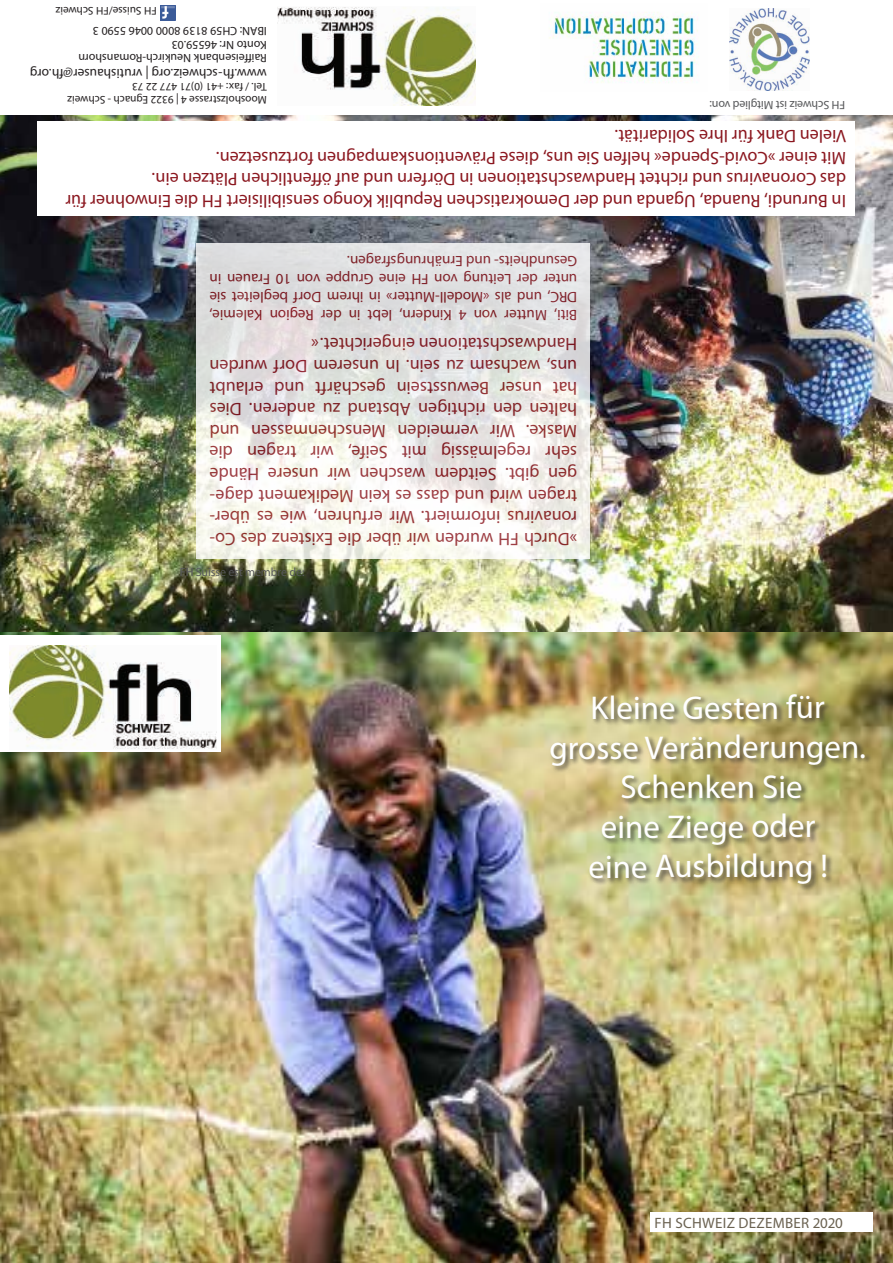
<style>
.page{position:relative;width:893px;height:1263px;background:#fff}
.page>*{position:absolute;margin:0;border:0;box-sizing:border-box;transform-origin:0 0}
.t1{font:33px/39.6px "Myriad Pro";letter-spacing:-.005em;color:#fff;text-align:center}
.t2{font:18px/21.6px "Myriad Pro";color:#8b171f}
.t3{font:15px/18px "Myriad Pro";color:#8b171f;text-align:justify}
.Number_Bold{font:15px "Myriad Pro";letter-spacing:.02em;color:#6b6251}
.Paragraph_Style_2{font:13.5px "Myriad Pro";color:#231f20}
.Paragraph_Style_2-2{font:12px "Myriad Pro";color:#231f20}
.Number{font:12px "Myriad Pro";letter-spacing:-.01em;color:#57585a}
.Paragraph_Style_2-3{font:11.25px "Myriad Pro";color:#231f20}
</style>
<div class="page">
<img style="left:0;top:631px;width:893px;height:632px">
<div style="left:0;top:634px;width:220px;height:117px;background:#fff"></div>
<img style="left:0;top:115px;width:893px;height:516px">
<div style="left:650px;top:1212px;width:222px;height:20px;background:#fff"></div>
<svg style="left:197px;top:243px;width:393px;height:315px"></svg>
<div style="left:37px;top:122px;width:818px;height:94px;background:#fff"></div>
<img style="left:549px;top:12px;width:150px;height:71px">
<img style="left:730px;top:8px;width:80px;height:82px">
<div style="left:549px;top:693px;width:324px;height:198px;background:#231f20;opacity:.75"></div>
<img style="left:9px;top:646px;width:207px;height:103px">
<img style="left:277px;top:7px;width:198px;height:99px">
<img style="left:161px;top:6px;width:15px;height:15px">
<p class="Paragraph_Style_2-3" style="left:157px;top:18px;width:103px;rotate:-180deg">FH Suisse/FH Schweiz</p>
<p class="Paragraph_Style_2-2" style="left:267px;top:39px;width:176px;rotate:-180deg">IBAN: CH59 8139 8000 0046 5590 3</p>
<p class="Paragraph_Style_2-2" style="left:267px;top:52px;width:97px;rotate:-180deg">Konto Nr: 46559.03</p>
<p class="Paragraph_Style_2-2" style="left:267px;top:66px;width:190px;rotate:-180deg">Raiffeisenbank Neukirch-Romanshorn</p>
<p class="Paragraph_Style_2" style="left:267px;top:82px;width:239px;rotate:-180deg">www.fh-schweiz.org | vrutishauser@fh.org</p>
<p class="Paragraph_Style_2-3" style="left:267px;top:94px;width:136px;rotate:-180deg">Tel. / fax: +41 (0)71 477 22 73</p>
<p class="Paragraph_Style_2-3" style="left:267px;top:107px;width:201px;rotate:-180deg">Moosholzstrasse 4 | 9322 Egnach - Schweiz</p>
<p class="Number" style="left:845px;top:112px;width:137px;rotate:-180deg">FH Schweiz ist Mitglied von:</p>
<p class="t2" style="left:846px;top:169px;width:631px;rotate:-180deg">Mit einer »Covid-Spende« helfen Sie uns, diese Präventionskampagnen fortzusetzen.<br>Vielen Dank für Ihre Solidarität.</p>
<p class="t2" style="left:846px;top:212px;width:782px;rotate:-180deg">In Burundi, Ruanda, Uganda und der Demokratischen Republik Kongo sensibilisiert FH die Einwohner für das Coronavirus und richtet Handwaschstationen in Dörfern und auf öffentlichen Plätzen ein.</p>
<p class="t3" style="left:577px;top:324px;width:369px;rotate:-180deg">Biti, Mutter von 4 Kindern, lebt in der Region Kalemie, DRC, und als «Modell-Mutter» in ihrem Dorf begleitet sie unter der Leitung von FH eine Gruppe von 10 Frauen in Gesundheits- und Ernährungsfragen.</p>
<p class="t2" style="left:577px;top:485px;width:369px;rotate:-180deg">gen gibt.<br>sehr regelmässig mit Seife, wir tragen die Maske. Wir vermeiden Menschenmassen und halten den richtigen Abstand zu anderen. Dies hat unser Bewusstsein geschärft und erlaubt uns, wachsam zu sein. In unserem Dorf wurden Handwaschstationen eingerichtet.«</p>
<p class="t2" style="left:577px;top:550px;width:369px;text-align:right;rotate:-180deg">»Durch FH wurden wir über die Existenz des Co&shy;ronavirus informiert. Wir erfuhren, wie es über&shy;tragen wird und dass es kein Medikament dage-Seitdem waschen wir unsere Hände</p>
<p class="Number" style="left:180px;top:565px;width:126px">FH Suisse est membre de:</p>
<p class="t1" style="left:550px;top:687px;width:318px">Kleine Gesten für grosse Veränderungen.<br>Schenken Sie<br>eine Ziege oder</p>
<p class="t1" style="left:589px;top:846px;width:241px">eine Ausbildung !</p>
<p class="Number_Bold" style="left:655px;top:1213px;width:190px">FH SCHWEIZ DEZEMBER 2020</p>
</div>
